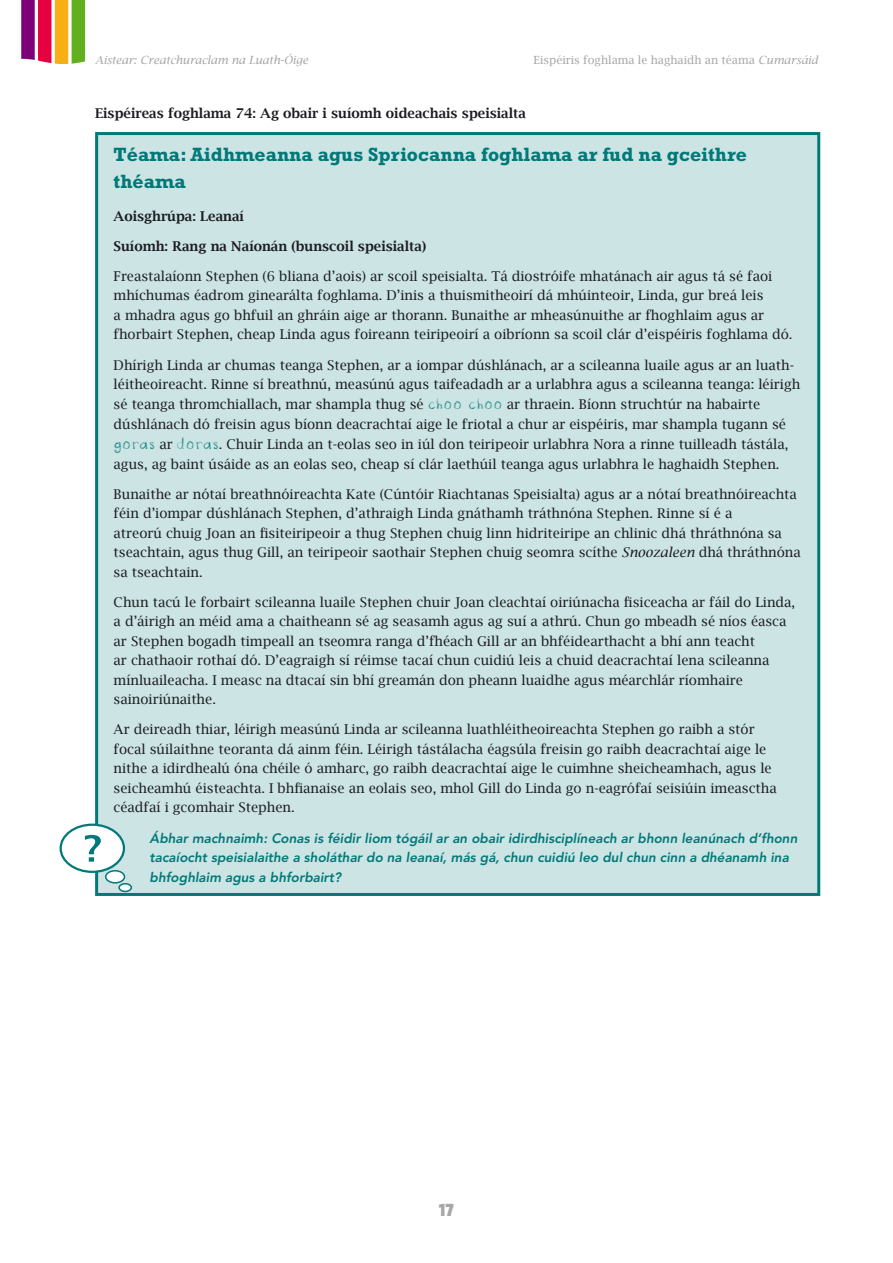
<style>
.page{position:relative;width:893px;height:1263px;background:#fff}
.page>*{position:absolute;margin:0;border:0;box-sizing:border-box;transform-origin:0 0}
.t1{font:700 19.5px/27px "Rockwell";color:#007978}
.t2{font:18px "The Sans Black Caps";color:#a7a7aa}
.t3{font:13.5px/19.5px "Lucida Bright";color:#1b1c20}
.t4{font:italic 800 13.5px/19.5px "Avenir";color:#007978}
.t5{font:600 13.5px "Lucida Bright";color:#1b1c20}
.t6{font:11.25px "Lucida Bright";color:#a7a7aa}
.t7{font:italic 11.25px "Lucida Bright";color:#a7a7aa}
.s1{font-style:italic}
.s2{font-family:"Okay Crayon";font-size:15px;color:#007978}
</style>
<div class="page">
<svg style="left:21px;top:0;width:64px;height:64px;background:#bf785e"></svg>
<div style="left:97px;top:134px;width:722px;height:760px;background:#cce4e4"></div>
<hr style="left:95px;top:132px;width:725px;height:3px;background:#007978">
<hr style="left:95px;top:135px;width:3px;height:758px;background:#007978">
<hr style="left:817px;top:135px;width:3px;height:758px;background:#007978">
<hr style="left:95px;top:893px;width:725px;height:3px;background:#007978">
<div style="left:61px;top:825px;width:63px;height:47px;background:#fff;border-radius:50%"></div>
<div style="left:60px;top:823px;width:65px;height:50px;border:2px solid #007978;border-radius:50%"></div>
<div style="left:106px;top:871px;width:18px;height:12px;background:#fff;border-radius:50%"></div>
<div style="left:105px;top:870px;width:20px;height:13px;border:2px solid #007978;border-radius:50%"></div>
<div style="left:119px;top:884px;width:12px;height:7px;background:#fff;border-radius:50%"></div>
<div style="left:118px;top:883px;width:14px;height:9px;border:2px solid #007978;border-radius:50%"></div>
<svg style="left:85px;top:835px;width:16px;height:27px"></svg>
<p class="t7" style="left:95px;top:53px;width:215px">Aistear: Creatchuraclam na Luath-Óige</p>
<p class="t6" style="left:534px;top:53px;width:286px">Eispéiris foghlama le haghaidh an téama <span class="s1">Cumarsáid</span></p>
<p class="t5" style="left:95px;top:104px;width:432px">Eispéireas foghlama 74: Ag obair i suíomh oideachais speisialta</p>
<h1 class="t1" style="left:114px;top:141px;width:635px">Téama: Aidhmeanna agus Spriocanna foghlama ar fud na gceithre théama</h1>
<p class="t5" style="left:114px;top:208px;width:132px">Aoisghrúpa: Leanaí</p>
<p class="t5" style="left:114px;top:238px;width:314px">Suíomh: Rang na Naíonán (bunscoil speisialta)</p>
<p class="t3" style="left:114px;top:266px;width:680px">Freastalaíonn Stephen (6 bliana d’aois) ar scoil speisialta. Tá diostróife mhatánach air agus tá sé faoi mhíchumas éadrom ginearálta foghlama. D’inis a thuismitheoirí dá mhúinteoir, Linda, gur breá leis<br>a mhadra agus go bhfuil an ghráin aige ar thorann. Bunaithe ar mheasúnuithe ar fhoghlaim agus ar fhorbairt Stephen, cheap Linda agus foireann teiripeoirí a oibríonn sa scoil clár d’eispéiris foghlama dó.</p>
<p class="t3" style="left:114px;top:355px;width:688px">Dhírigh Linda ar chumas teanga Stephen, ar a iompar dúshlánach, ar a scileanna luaile agus ar an luath&shy;léitheoireacht. Rinne sí breathnú, measúnú agus taifeadadh ar a urlabhra agus a scileanna teanga: léirigh sé teanga thromchiallach, mar shampla thug sé <span class="s2">choo choo</span> ar thraein. Bíonn struchtúr na habairte dúshlánach dó freisin agus bíonn deacrachtaí aige le friotal a chur ar eispéiris, mar shampla tugann sé <span class="s2">goras</span> ar <span class="s2">doras</span>. Chuir Linda an t-eolas seo in iúl don teiripeoir urlabhra Nora a rinne tuilleadh tástála, agus, ag baint úsáide as an eolas seo, cheap sí clár laethúil teanga agus urlabhra le haghaidh Stephen.</p>
<p class="t3" style="left:114px;top:484px;width:689px">Bunaithe ar nótaí breathnóireachta Kate (Cúntóir Riachtanas Speisialta) agus ar a nótaí breathnóireachta féin d’iompar dúshlánach Stephen, d’athraigh Linda gnáthamh tráthnóna Stephen. Rinne sí é a<br>atreorú chuig Joan an fisiteiripeoir a thug Stephen chuig linn hidriteiripe an chlinic dhá thráthnóna sa tseachtain, agus thug Gill, an teiripeoir saothair Stephen chuig seomra scíthe <span class="s1">Snoozaleen</span> dhá thráthnóna sa tseachtain.</p>
<p class="t3" style="left:114px;top:592px;width:683px">Chun tacú le forbairt scileanna luaile Stephen chuir Joan cleachtaí oiriúnacha fisiceacha ar fáil do Linda, a d’áirigh an méid ama a chaitheann sé ag seasamh agus ag suí a athrú. Chun go mbeadh sé níos éasca ar Stephen bogadh timpeall an tseomra ranga d’fhéach Gill ar an bhféidearthacht a bhí ann teacht<br>ar chathaoir rothaí dó. D’eagraigh sí réimse tacaí chun cuidiú leis a chuid deacrachtaí lena scileanna mínluaileacha. I measc na dtacaí sin bhí greamán don pheann luaidhe agus méarchlár ríomhaire sainoiriúnaithe.</p>
<p class="t3" style="left:114px;top:720px;width:665px">Ar deireadh thiar, léirigh measúnú Linda ar scileanna luathléitheoireachta Stephen go raibh a stór focal súilaithne teoranta dá ainm féin. Léirigh tástálacha éagsúla freisin go raibh deacrachtaí aige le nithe a idirdhealú óna chéile ó amharc, go raibh deacrachtaí aige le cuimhne sheicheamhach, agus le seicheamhú éisteachta. I bhfianaise an eolais seo, mhol Gill do Linda go n-eagrófaí seisiúin imeasctha céadfaí i gcomhair Stephen.</p>
<p class="t4" style="left:150px;top:828px;width:649px">Ábhar machnaimh: Conas is féidir liom tógáil ar an obair idirdhisciplíneach ar bhonn leanúnach d’fhonn tacaíocht speisialaithe a sholáthar do na leanaí, más gá, chun cuidiú leo dul chun cinn a dhéanamh ina bhfoghlaim agus a bhforbairt?</p>
<h2 class="t2" style="left:439px;top:1195px;width:17px">17</h2>
</div>
